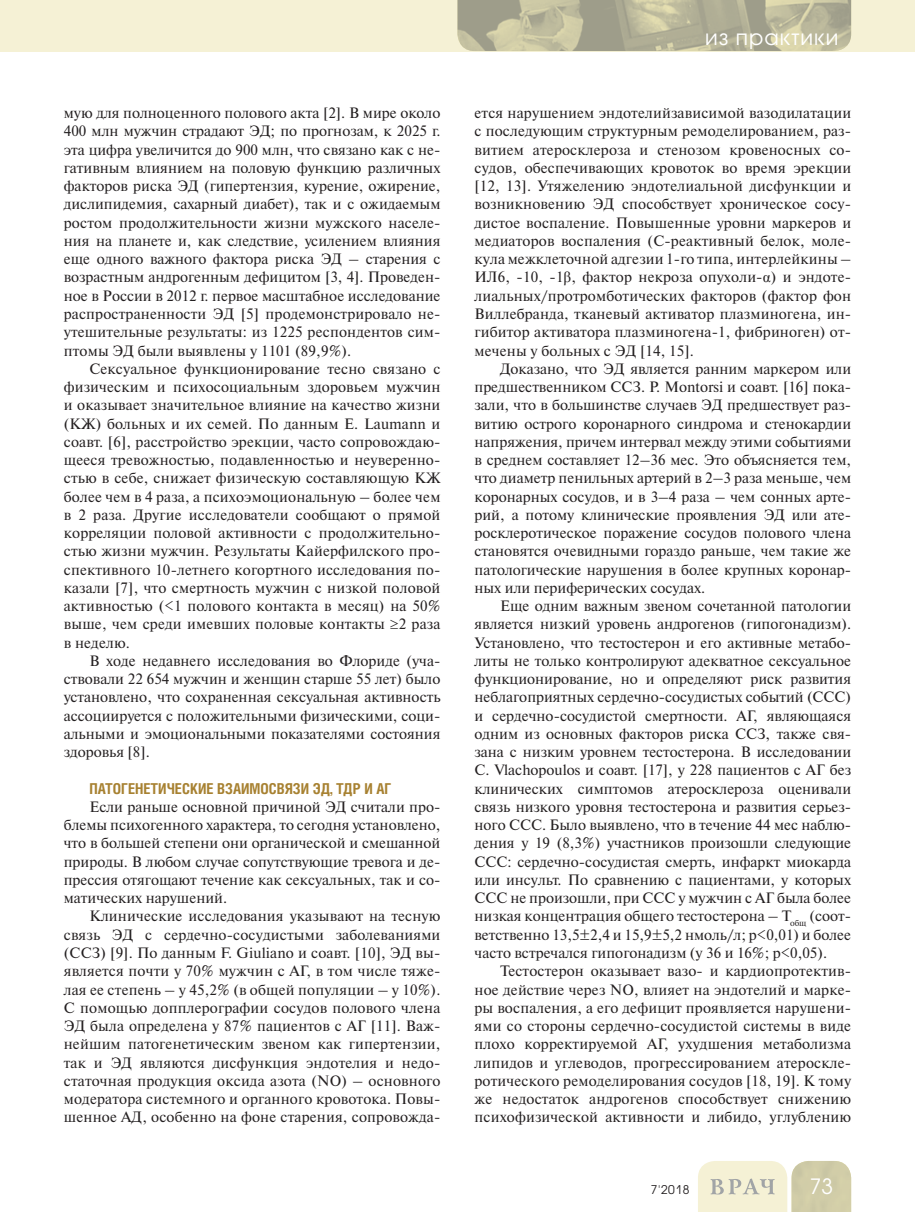
<style>
.page{position:relative;width:915px;height:1212px;background:#fff}
.page>*{position:absolute;margin:0;border:0;box-sizing:border-box;transform-origin:0 0}
.t1{font:21px "Avant Garde Gothic C";letter-spacing:.05em;color:#fff}
.t2{font:15px/18.3px "Newton C";letter-spacing:.01em;color:#231f20;text-align:justify}
.t3{font:700 15px "Helios Cond";color:#a78131}
.t4{font:12px "Avant Garde Gothic C";color:#231f20}
.s1{font-family:"Times New Roman"}
</style>
<div class="page">
<div style="left:0;top:0;width:914px;height:51px;background:#f5f1d5"></div>
<svg style="left:698px;top:1161px;width:152px;height:51px;background:#e3e0c4"></svg>
<img style="left:457px;top:0;width:393px;height:51px">
<p class="t2" style="left:64px;top:105px;width:378px">мую для полноценного полового акта [2]. В мире около 400 млн мужчин страдают ЭД; по прогнозам, к 2025 г. эта цифра увеличится до 900 млн, что связано как с не&shy;гативным влиянием на половую функцию различных факторов риска ЭД (гипертензия, курение, ожирение, дислипидемия, сахарный диабет), так и с ожидаемым ростом продолжительности жизни мужского населе&shy;ния на планете и, как следствие, усилением влияния еще одного важного фактора риска ЭД – старения с возрастным андрогенным дефицитом [3, 4]. Проведен&shy;ное в России в 2012 г. первое масштабное исследование распространенности ЭД [5] продемонстрировало не&shy;утешительные результаты: из 1225 респондентов сим&shy;птомы ЭД были выявлены у 1101 (89,9%).</p>
<p class="t2" style="left:64px;top:361px;width:378px;text-indent:26px">Сексуальное функционирование тесно связано с физическим и психосоциальным здоровьем мужчин и оказывает значительное влияние на качество жизни (КЖ) больных и их семей. По данным E. Laumann и соавт. [6], расстройство эрекции, часто сопровождаю&shy;щееся тревожностью, подавленностью и неуверенно&shy;стью в себе, снижает физическую составляющую КЖ более чем в 4 раза, а психоэмоциональную – более чем в 2 раза. Другие исследователи сообщают о прямой корреляции половой активности с продолжительно&shy;стью жизни мужчин. Результаты Кайерфилского про&shy;спективного 10-летнего когортного исследования по&shy;казали [7], что смертность мужчин с низкой половой активностью (&lt;1 полового контакта в месяц) на 50% выше, чем среди имевших половые контакты ≥2 раза в неделю.</p>
<p class="t2" style="left:64px;top:653px;width:378px;text-indent:26px">В ходе недавнего исследования во Флориде (уча&shy;ствовали 22 654 мужчин и женщин старше 55 лет) было установлено, что сохраненная сексуальная активность ассоциируется с положительными физическими, соци&shy;альными и эмоциональными показателями состояния здоровья [8].</p>
<p class="t3" style="left:89px;top:782px;width:303px">ПАТОГЕНЕТИЧЕСКИЕ ВЗАИМОСВЯЗИ ЭД, ТДР И АГ</p>
<p class="t2" style="left:64px;top:799px;width:378px;text-indent:26px">Если раньше основной причиной ЭД считали про&shy;блемы психогенного характера, то сегодня установлено, что в большей степени они органической и смешанной природы. В любом случае сопутствующие тревога и де&shy;прессия отягощают течение как сексуальных, так и со&shy;матических нарушений.</p>
<p class="t2" style="left:64px;top:909px;width:378px;text-indent:26px">Клинические исследования указывают на тесную связь ЭД с сердечно-сосудистыми заболеваниями (ССЗ) [9]. По данным F. Giuliano и соавт. [10], ЭД вы&shy;является почти у 70% мужчин с АГ, в том числе тяже&shy;лая ее степень – у 45,2% (в общей популяции – у 10%).<br>С помощью допплерографии сосудов полового члена ЭД была определена у 87% пациентов с АГ [11]. Важ&shy;нейшим патогенетическим звеном как гипертензии, так и ЭД являются дисфункция эндотелия и недо&shy;статочная продукция оксида азота (NO) – основного модератора системного и органного кровотока. Повы&shy;шенное АД, особенно на фоне старения, сопровожда-</p>
<h1 class="t1" style="left:704px;top:27px;width:135px">из практики</h1>
<p class="t2" style="left:474px;top:105px;width:378px">ется нарушением эндотелийзависимой вазодилатации с последующим структурным ремоделированием, раз&shy;витием атеросклероза и стенозом кровеносных со&shy;судов, обеспечивающих кровоток во время эрекции [12, 13]. Утяжелению эндотелиальной дисфункции и возникновению ЭД способствует хроническое сосу&shy;дистое воспаление. Повышенные уровни маркеров и медиаторов воспаления (С-реактивный белок, моле&shy;кула межклеточной адгезии 1-го типа, интерлейкины – ИЛ6, -10, -1<span class="s1">β</span>, фактор некроза опухоли-<span class="s1">α</span>) и эндоте&shy;лиальных/протромботических факторов (фактор фон Виллебранда, тканевый активатор плазминогена, ин&shy;гибитор активатора плазминогена-1, фибриноген) от&shy;мечены у больных с ЭД [14, 15].</p>
<p class="t2" style="left:474px;top:361px;width:378px;text-indent:26px">Доказано, что ЭД является ранним маркером или предшественником ССЗ. P. Montorsi и соавт. [16] пока&shy;зали, что в большинстве случаев ЭД предшествует раз&shy;витию острого коронарного синдрома и стенокардии напряжения, причем интервал между этими событиями в среднем составляет 12–36 мес. Это объясняется тем, что диаметр пенильных артерий в 2–3 раза меньше, чем коронарных сосудов, и в 3–4 раза – чем сонных арте&shy;рий, а потому клинические проявления ЭД или ате&shy;росклеротическое поражение сосудов полового члена становятся очевидными гораздо раньше, чем такие же патологические нарушения в более крупных коронар&shy;ных или периферических сосудах.</p>
<p class="t2" style="left:474px;top:598px;width:378px;text-indent:26px">Еще одним важным звеном сочетанной патологии является низкий уровень андрогенов (гипогонадизм).<br>Установлено, что тестостерон и его активные метабо&shy;литы не только контролируют адекватное сексуальное функционирование, но и определяют риск развития неблагоприятных сердечно-сосудистых событий (ССС) и сердечно-сосудистой смертности. АГ, являющаяся одним из основных факторов риска ССЗ, также свя&shy;зана с низким уровнем тестостерона. В исследовании C. Vlachopoulos и соавт. [17], у 228 пациентов с АГ без клинических симптомов атеросклероза оценивали связь низкого уровня тестостерона и развития серьез&shy;ного ССС. Было выявлено, что в течение 44 мес наблю&shy;дения у 19 (8,3%) участников произошли следующие ССС: сердечно-сосудистая смерть, инфаркт миокарда или инсульт. По сравнению с пациентами, у которых ССС не произошли, при ССС у мужчин с АГ была более низкая концентрация общего тестостерона – Т<sub>общ</sub> (соот&shy;ветственно 13,5±2,4 и 15,9±5,2 нмоль/л; р&lt;0,01) и более часто встречался гипогонадизм (у 36 и 16%; р&lt;0,05).</p>
<p class="t2" style="left:474px;top:963px;width:378px;text-indent:26px">Тестостерон оказывает вазо- и кардиопротектив&shy;ное действие через NO, влияет на эндотелий и марке&shy;ры воспаления, а его дефицит проявляется нарушени&shy;ями со стороны сердечно-сосудистой системы в виде плохо корректируемой АГ, ухудшения метаболизма липидов и углеводов, прогрессированием атероскле&shy;ротического ремоделирования сосудов [18, 19]. К тому же недостаток андрогенов способствует снижению психофизической активности и либидо, углублению</p>
<p class="t4" style="left:650px;top:1184px;width:40px">7'2018</p>
<h1 class="t1" style="left:809px;top:1177px;width:25px">73</h1>
</div>
